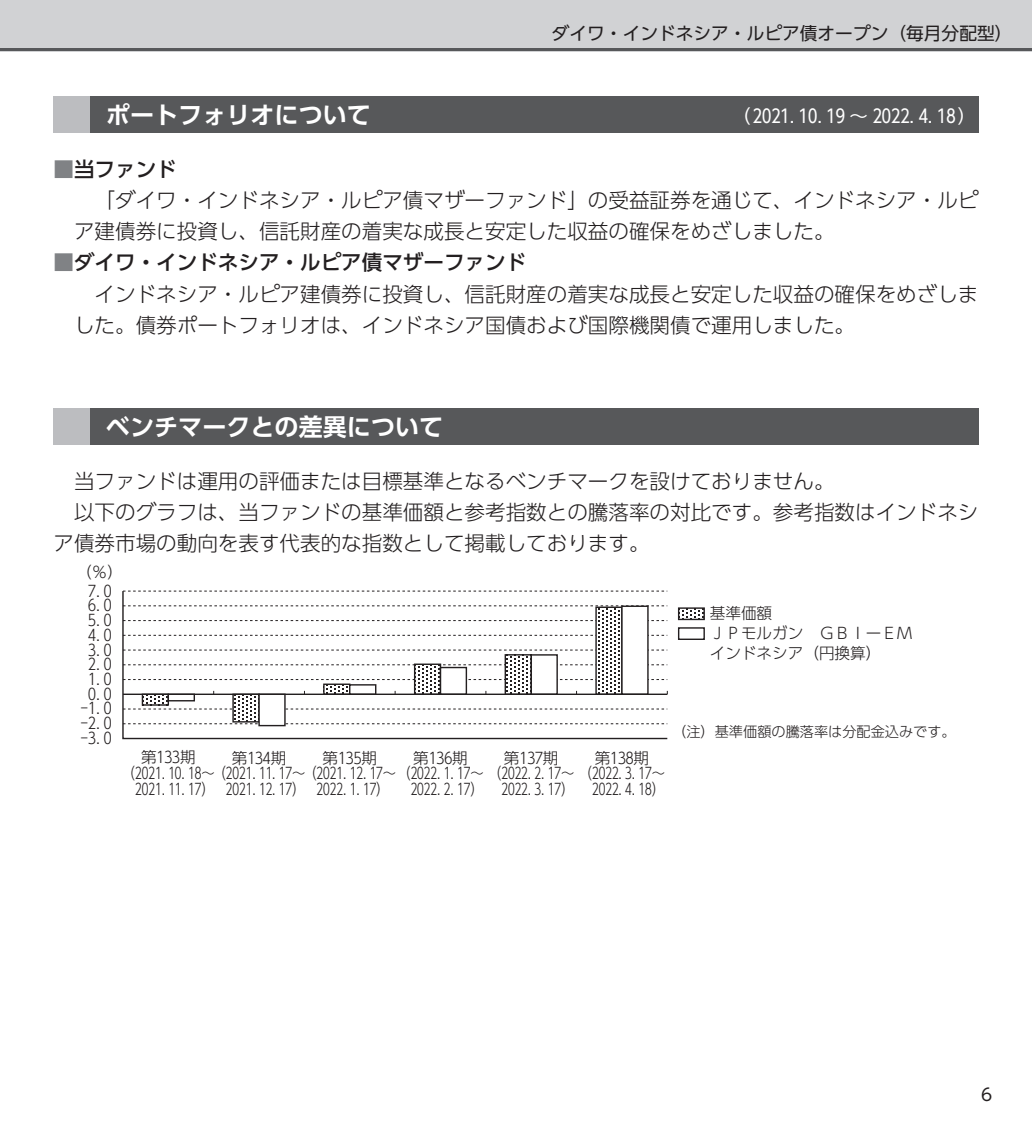
<style>
.page{position:relative;width:1032px;height:1134px;background:#fff}
.page>*{position:absolute;margin:0;border:0;box-sizing:border-box;transform-origin:0 0}
.t1{font:700 24px "UD Shin Go Pro De";color:#fff}
.t2{font:300 20.6px "UD Shin Go Pro";color:#231f20}
.t3{font:500 20.6px "UD Shin Go Pro";color:#231f20}
.t4{font:18.4px "UD Shin Go Pro";color:#fff}
.t5{font:17.8px "UD Shin Go Pro";color:#231f20}
.t6{font:17px "UD Shin Go Pro";color:#231f20}
.t7{font:300 15.6px/31.2px "UD Shin Go Pro";color:#231f20}
.t8{font:300 15.6px "UD Shin Go Pro";color:#231f20;scale:.85 1}
.t9{font:300 14.2px "UD Shin Go Pro";color:#231f20}
.s1{color:#808285}
</style>
<div class="page">
<div style="left:0;top:0;width:1032px;height:51px;background:#d1d2d4"></div>
<hr style="left:0;top:48px;width:1032px;height:3px;background:#57585a">
<div style="left:54px;top:408px;width:924px;height:37px;background:#57585a"></div>
<div style="left:54px;top:408px;width:36px;height:37px;background:#bcbdc0"></div>
<div style="left:54px;top:96px;width:924px;height:37px;background:#57585a"></div>
<div style="left:54px;top:96px;width:36px;height:37px;background:#bcbdc0"></div>
<svg style="left:122px;top:590px;width:546px;height:150px"></svg>
<svg style="left:682px;top:609px;width:21px;height:9px"></svg>
<div style="left:678px;top:607px;width:27px;height:13px;border:1px solid #231f20"></div>
<div style="left:678px;top:627px;width:27px;height:13px;border:1px solid #231f20"></div>
<p class="t5" style="left:552px;top:19px;width:462px">ダイワ・インドネシア・ルピア債オープン（毎月分配型）</p>
<p class="t1" style="left:106px;top:95px;width:267px">ポートフォリオについて</p>
<p class="t4" style="left:732px;top:101px;width:246px">（ 2021. 10. 19 ～ 2022. 4. 18）</p>
<p class="t3" style="left:54px;top:152px;width:125px"><span class="s1">■</span>当ファンド</p>
<p class="t2" style="left:95px;top:184px;width:885px">「ダイワ・インドネシア・ルピア債マザーファンド」の受益証券を通じて、インドネシア・ルピ</p>
<p class="t2" style="left:74px;top:215px;width:762px">ア建債券に投資し、信託財産の着実な成長と安定した収益の確保をめざしました。</p>
<p class="t3" style="left:54px;top:246px;width:474px"><span class="s1">■</span>ダイワ・インドネシア・ルピア債マザーファンド</p>
<p class="t2" style="left:95px;top:277px;width:885px">インドネシア・ルピア建債券に投資し、信託財産の着実な成長と安定した収益の確保をめざしま</p>
<p class="t2" style="left:74px;top:308px;width:782px">した。債券ポートフォリオは、インドネシア国債および国際機関債で運用しました。</p>
<p class="t1" style="left:106px;top:407px;width:339px">ベンチマークとの差異について</p>
<p class="t2" style="left:74px;top:464px;width:762px">当ファンドは運用の評価または目標基準となるベンチマークを設けておりません。</p>
<p class="t2" style="left:74px;top:495px;width:906px">以下のグラフは、当ファンドの基準価額と参考指数との騰落率の対比です。参考指数はインドネシ</p>
<p class="t2" style="left:54px;top:526px;width:597px">ア債券市場の動向を表す代表的な指数として掲載しております。</p>
<p class="t7" style="left:76px;top:556px;width:48px">（％）</p>
<p class="t7" style="left:88px;top:574px;width:25px">7. 0</p>
<p class="t7" style="left:88px;top:589px;width:25px">6. 0</p>
<p class="t7" style="left:88px;top:604px;width:25px">5. 0</p>
<p class="t7" style="left:88px;top:619px;width:25px">4. 0</p>
<p class="t7" style="left:88px;top:633px;width:25px">3. 0</p>
<p class="t7" style="left:88px;top:648px;width:25px">2. 0</p>
<p class="t7" style="left:88px;top:663px;width:25px">1. 0</p>
<p class="t7" style="left:80px;top:686px;width:33px;line-height:14.8px;text-align:center">0. 0 -1. 0 -2. 0 -3. 0</p>
<p class="t7" style="left:710px;top:603px;width:204px;line-height:19.8px">基準価額<br>ＪＰモルガン　ＧＢＩーＥＭインドネシア（円換算）</p>
<p class="t7" style="left:141px;top:741px;width:56px">第133期</p>
<p class="t8" style="left:122px;top:761px;width:640px">（2021. 10. 18～（2021. 11. 17～（2021. 12. 17～（2022. 1. 17～（2022. 2. 17～（2022. 3. 17～</p>
<p class="t8" style="left:135px;top:776px;width:95px">2021. 11. 17）</p>
<p class="t7" style="left:226px;top:741px;width:81px;text-indent:6px">第134期<br>2021. 12. 17）</p>
<p class="t7" style="left:317px;top:741px;width:74px;text-align:center">第135期<br>2022. 1. 17）</p>
<p class="t7" style="left:411px;top:741px;width:74px">第136期<br>2022. 2. 17）</p>
<p class="t7" style="left:501px;top:741px;width:74px">第137期<br>2022. 3. 17）</p>
<p class="t7" style="left:592px;top:741px;width:74px">第138期<br>2022. 4. 18）</p>
<p class="t9" style="left:672px;top:720px;width:285px">（注）基準価額の騰落率は分配金込みです。</p>
<p class="t6" style="left:981px;top:1081px;width:13px">6</p>
</div>
